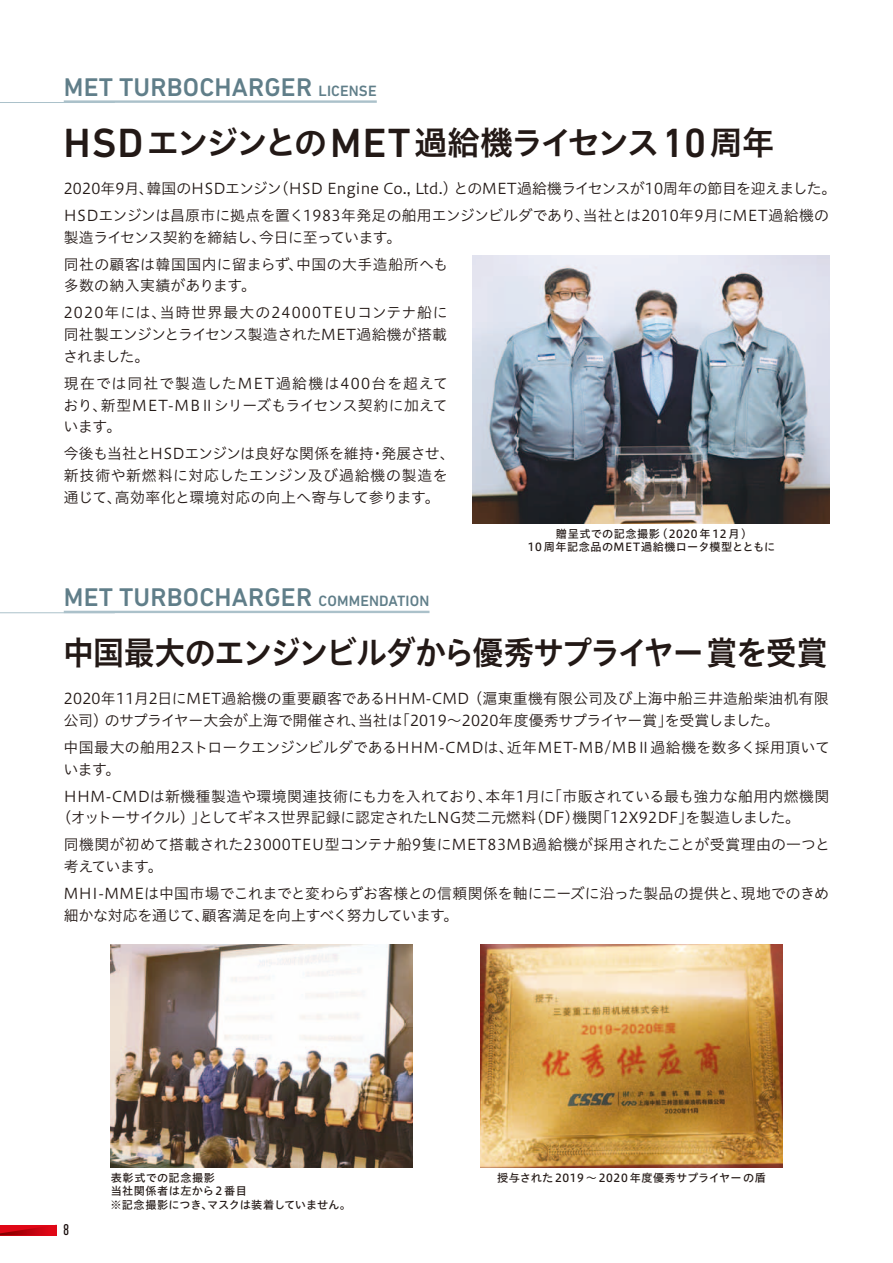
<style>
.page{position:relative;width:893px;height:1263px;background:#fff}
.page>*{position:absolute;margin:0;border:0;box-sizing:border-box;transform-origin:0 0}
.t1{font:33px "Hiragino UD Sans Std W6";letter-spacing:-.065em;color:#231916;scale:.94 1}
.t2{font:33px "Hiragino UD Sans Std W6";letter-spacing:-.095em;color:#231916}
.t3{font:500 26.1px "DIN Next LT Pro";letter-spacing:.01em;color:#607e89}
.t4{font:condensed 15.9px "DIN Next LT Pro";color:#180c0b}
.t5{font:14.85px/21.8px "Hiragino UD Sans Std W3";letter-spacing:.01em;color:#231916}
.t6{font:14.85px/26.8px "Hiragino UD Sans Std W3";letter-spacing:.06em;color:#231916}
.t7{font:14.85px/21.8px "Hiragino UD Sans Std W3";letter-spacing:-.02em;color:#231916}
.t8{font:11.1px/13.4px "Hiragino UD Sans Std W5";letter-spacing:.04em;color:#231916}
.s1{font-size:15.15px}
.s2{font-family:"DIN Next LT Pro";font-weight:500;font-size:41.55px}
</style>
<div class="page">
<svg style="left:0;top:1225px;width:57px;height:10px"></svg>
<img style="left:111px;top:944px;width:301px;height:223px">
<img style="left:481px;top:944px;width:301px;height:223px">
<hr style="left:0;top:102px;width:115px;height:1px;background:#abc1ca">
<hr style="left:0;top:612px;width:115px;height:1px;background:#abc1ca">
<hr style="left:64px;top:100px;width:313px;height:3px;background:#abc1ca">
<hr style="left:64px;top:611px;width:365px;height:2px;background:#abc1ca">
<img style="left:473px;top:255px;width:357px;height:268px">
<h2 class="t3" style="left:64px;top:72px;width:314px">MET TURBOCHARGER <span class="s1">LICENSE</span></h2>
<h1 class="t2" style="left:63px;top:117px;width:713px"><span class="s2">HSD</span>エンジンとの<span class="s2">MET</span>過給機ライセンス<span class="s2">10</span>周年</h1>
<p class="t5" style="left:64px;top:174px;width:774px;line-height:26.8px">2020年9⽉、韓国のHSDエンジン（HSD Engine Co., Ltd.）とのMET過給機ライセンスが10周年の節⽬を迎えました。<br>HSDエンジンは昌原市に拠点を置く1983年発⾜の舶⽤エンジンビルダであり、当社とは2010年9⽉にMET過給機の</p>
<p class="t5" style="left:64px;top:223px;width:386px;line-height:26.8px">製造ライセンス契約を締結し、今⽇に⾄っています。<br>同社の顧客は韓国国内に留まらず、中国の⼤⼿造船所へも</p>
<p class="t6" style="left:64px;top:272px;width:385px">多数の納⼊実績があります。<br>2020年には、当時世界最⼤の24000TEUコンテナ船に</p>
<p class="t7" style="left:63px;top:323px;width:386px">同社製エンジンとライセンス製造されたMET過給機が搭載されました。</p>
<p class="t5" style="left:63px;top:371px;width:386px;text-align:justify">現在では同社で製造したMET過給機は400台を超えており、新型MET-MBⅡシリーズもライセンス契約に加えています。</p>
<p class="t5" style="left:64px;top:442px;width:392px">今後も当社とHSDエンジンは良好な関係を維持・発展させ、新技術や新燃料に対応したエンジン及び過給機の製造を通じて、⾼効率化と環境対応の向上へ寄与して参ります。</p>
<h2 class="t3" style="left:64px;top:582px;width:367px">MET TURBOCHARGER <span class="s1">COMMENDATION</span></h2>
<p class="t8" style="left:528px;top:527px;width:249px;text-align:center">贈呈式での記念撮影（2020 年 12⽉）<br>10 周年記念品のMET過給機ロータ模型とともに</p>
<h1 class="t1" style="left:63px;top:627px;width:815px">中国最大のエンジンビルダから優秀サプライヤー賞を受賞</h1>
<p class="t5" style="left:64px;top:687px;width:766px">2020年11⽉2⽇にMET過給機の重要顧客であるHHM-CMD （滬東重機有限公司及び上海中船三井造船柴油机有限公司）のサプライヤー⼤会が上海で開催され、当社は「2019〜2020年度優秀サプライヤー賞」を受賞しました。</p>
<p class="t5" style="left:63px;top:736px;width:768px">中国最⼤の舶⽤2ストロークエンジンビルダであるHHM-CMDは、近年MET-MB/MBⅡ過給機を数多く採⽤頂いています。</p>
<p class="t5" style="left:56px;top:784px;width:774px;text-indent:7px">HHM-CMDは新機種製造や環境関連技術にも⼒を⼊れており、本年1⽉に「市販されている最も強⼒な舶⽤内燃機関（オットーサイクル）」としてギネス世界記録に認定されたLNG焚⼆元燃料（DF）機関「12X92DF」を製造しました。</p>
<p class="t5" style="left:64px;top:833px;width:768px">同機関が初めて搭載された23000TEU型コンテナ船9隻にMET83MB過給機が採⽤されたことが受賞理由の⼀つと考えています。</p>
<p class="t5" style="left:64px;top:882px;width:767px">MHI-MMEは中国市場でこれまでと変わらずお客様との信頼関係を軸にニーズに沿った製品の提供と、現地でのきめ細かな対応を通じて、顧客満⾜を向上すべく努⼒しています。</p>
<p class="t4" style="left:63px;top:1221px;width:8px">8</p>
<p class="t8" style="left:111px;top:1171px;width:242px">表彰式での記念撮影<br>当社関係者は左から2 番目<br>※記念撮影につき、マスクは装着していません。</p>
<p class="t8" style="left:497px;top:1171px;width:270px">授与された2019 〜 2020 年度優秀サプライヤーの盾</p>
</div>
